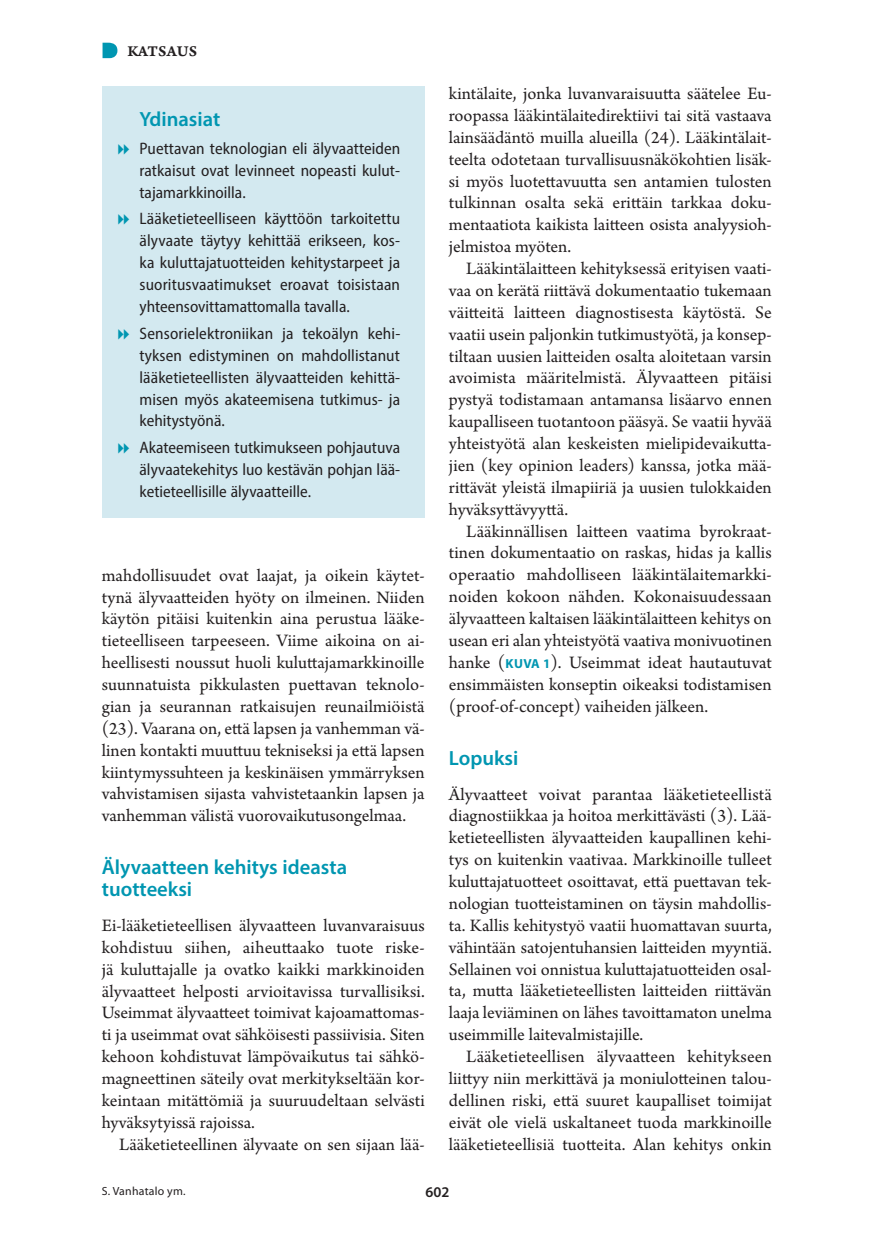
<style>
.page{position:relative;width:874px;height:1241px;background:#fff}
.page>*{position:absolute;margin:0;border:0;box-sizing:border-box;transform-origin:0 0}
.t1{font:600 20.65px/21.9px "Myriad Pro";color:#0096b1}
.t2{font:18.38px/21.9px "Arno Pro";color:#231f20;text-align:justify}
.t3{font:semi-condensed 16.62px/21.9px "Myriad Pro";color:#231f20;text-align:justify}
.t4{font:15.75px "Arno Pro Smbd Caption";letter-spacing:.005em;color:#231f20}
.t5{font:600 14.88px "Myriad Pro";color:#231f20}
.t6{font:11.9px "Myriad Pro";letter-spacing:.02em;color:#231f20}
.s1{font-family:"Myriad Pro";font-weight:700;font-size:13.12px;color:#0096b1}
</style>
<div class="page">
<div style="left:102px;top:86px;width:322px;height:431px;background:#d3e9f0"></div>
<svg style="left:102px;top:43px;width:15px;height:15px"></svg>
<p class="t4" style="left:127px;top:41px;width:71px">KATSAUS</p>
<p class="t1" style="left:139px;top:107px;width:82px">Ydinasiat</p>
<p class="t3" style="left:139px;top:137px;width:262px">Puettavan teknologian eli älyvaatteiden ratkaisut ovat levinneet nopeasti kulut&shy;tajamarkkinoilla.</p>
<p class="t3" style="left:139px;top:208px;width:262px">Lääketieteelliseen käyttöön tarkoitettu älyvaate täytyy kehittää erikseen, kos&shy;ka kuluttajatuotteiden kehitystarpeet ja suoritusvaatimukset eroavat toisistaan yhteensovittamattomalla tavalla.</p>
<p class="t3" style="left:139px;top:322px;width:262px">Sensorielektroniikan ja tekoälyn kehi&shy;tyksen edistyminen on mahdollistanut lääketieteellisten älyvaatteiden kehittä&shy;misen myös akateemisena tutkimus- ja kehitystyönä.</p>
<p class="t3" style="left:139px;top:436px;width:262px">Akateemiseen tutkimukseen pohjautuva älyvaatekehitys luo kestävän pohjan lää&shy;ketieteellisille älyvaatteille.</p>
<p class="t2" style="left:102px;top:565px;width:324px">mahdollisuudet ovat laajat, ja oikein käytet&shy;tynä älyvaatteiden hyöty on ilmeinen. Niiden käytön pitäisi kuitenkin aina perustua lääke&shy;tieteelliseen tarpeeseen. Viime aikoina on ai&shy;heellisesti noussut huoli kuluttajamarkkinoille suunnatuista pikkulasten puettavan teknolo&shy;gian ja seurannan ratkaisujen reunailmiöistä (23). Vaarana on, että lapsen ja vanhemman vä&shy;linen kontakti muuttuu tekniseksi ja että lapsen kiintymyssuhteen ja keskinäisen ymmärryksen vahvistamisen sijasta vahvistetaankin lapsen ja vanhemman välistä vuorovaikutusongelmaa.</p>
<p class="t1" style="left:102px;top:855px;width:247px">Älyvaatteen kehitys ideasta tuotteeksi</p>
<p class="t2" style="left:102px;top:915px;width:324px">Ei-lääketieteellisen älyvaatteen luvanvaraisuus kohdistuu siihen, aiheuttaako tuote riske&shy;jä kuluttajalle ja ovatko kaikki markkinoiden älyvaatteet helposti arvioitavissa turvallisiksi.<br>Useimmat älyvaatteet toimivat kajoamattomas&shy;ti ja useimmat ovat sähköisesti passiivisia. Siten kehoon kohdistuvat lämpövaikutus tai sähkö&shy;magneettinen säteily ovat merkitykseltään kor&shy;keintaan mitättömiä ja suuruudeltaan selvästi hyväksytyissä rajoissa.</p>
<p class="t2" style="left:119px;top:1133px;width:307px">Lääketieteellinen älyvaate on sen sijaan lää-</p>
<p class="t2" style="left:448px;top:83px;width:324px">kintälaite, jonka luvanvaraisuutta säätelee Eu&shy;roopassa lääkintälaitedirektiivi tai sitä vastaava lainsäädäntö muilla alueilla (24). Lääkintälait&shy;teelta odotetaan turvallisuusnäkökohtien lisäk&shy;si myös luotettavuutta sen antamien tulosten tulkinnan osalta sekä erittäin tarkkaa doku&shy;mentaatiota kaikista laitteen osista analyysioh&shy;jelmistoa myöten.</p>
<p class="t2" style="left:448px;top:258px;width:324px;text-indent:17px">Lääkintälaitteen kehityksessä erityisen vaati&shy;vaa on kerätä riittävä dokumentaatio tukemaan väitteitä laitteen diagnostisesta käytöstä. Se vaatii usein paljonkin tutkimustyötä, ja konsep&shy;tiltaan uusien laitteiden osalta aloitetaan varsin avoimista määritelmistä. Älyvaatteen pitäisi pystyä todistamaan antamansa lisäarvo ennen kaupalliseen tuotantoon pääsyä. Se vaatii hyvää yhteistyötä alan keskeisten mielipidevaikutta&shy;jien (key opinion leaders) kanssa, jotka mää&shy;rittävät yleistä ilmapiiriä ja uusien tulokkaiden hyväksyttävyyttä.</p>
<p class="t2" style="left:448px;top:521px;width:324px;text-indent:17px">Lääkinnällisen laitteen vaatima byrokraat&shy;tinen dokumentaatio on raskas, hidas ja kallis operaatio mahdolliseen lääkintälaitemarkki&shy;noiden kokoon nähden. Kokonaisuudessaan älyvaatteen kaltaisen lääkintälaitteen kehitys on usean eri alan yhteistyötä vaativa monivuotinen hanke (<span class="s1">KUVA 1</span>). Useimmat ideat hautautuvat ensimmäisten konseptin oikeaksi todistamisen (proof-of-concept) vaiheiden jälkeen.</p>
<p class="t1" style="left:448px;top:746px;width:71px">Lopuksi</p>
<p class="t2" style="left:448px;top:784px;width:324px">Älyvaatteet voivat parantaa lääketieteellistä diagnostiikkaa ja hoitoa merkittävästi (3). Lää&shy;ketieteellisten älyvaatteiden kaupallinen kehi&shy;tys on kuitenkin vaativaa. Markkinoille tulleet kuluttajatuotteet osoittavat, että puettavan tek&shy;nologian tuotteistaminen on täysin mahdollis&shy;ta. Kallis kehitystyö vaatii huomattavan suurta, vähintään satojentuhansien laitteiden myyntiä.<br>Sellainen voi onnistua kuluttajatuotteiden osal&shy;ta, mutta lääketieteellisten laitteiden riittävän laaja leviäminen on lähes tavoittamaton unelma useimmille laitevalmistajille.</p>
<p class="t2" style="left:448px;top:1046px;width:324px;text-indent:17px">Lääketieteellisen älyvaatteen kehitykseen liittyy niin merkittävä ja moniulotteinen talou&shy;dellinen riski, että suuret kaupalliset toimijat eivät ole vielä uskaltaneet tuoda markkinoille lääketieteellisiä tuotteita. Alan kehitys onkin</p>
<p class="t6" style="left:102px;top:1183px;width:85px">S. Vanhatalo ym.</p>
<p class="t5" style="left:425px;top:1182px;width:25px">602</p>
</div>
